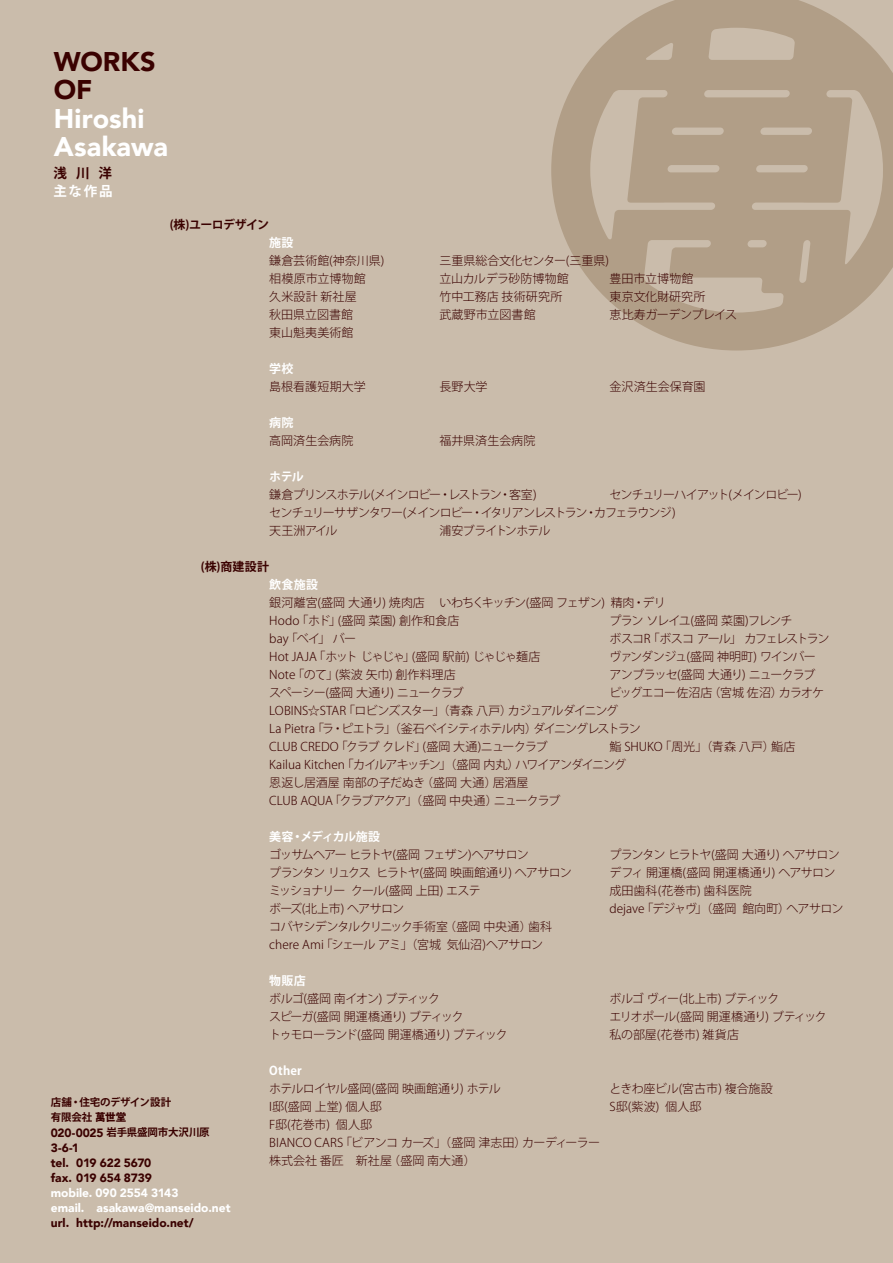
<style>
.page{position:relative;width:893px;height:1263px;background:#cabcab}
.page>*{position:absolute;margin:0;border:0;box-sizing:border-box;transform-origin:0 0}
.t1{font:900 27px/28.5px "Avenir";letter-spacing:.005em;color:#fff}
.t2{font:900 27px/28.5px "Avenir";color:#3a0100}
.t3{font:700 13.5px "Koz Go Pro";color:#fff}
.t4{font:700 13.5px "Koz Go Pro";color:#3a0100}
.t5{font:300 12px/18px "Koz Go Pro";letter-spacing:-.04em;color:#3a0100}
.t6{font:300 12px/18px "Koz Go Pro";letter-spacing:-.005em;color:#3a0100}
.t7{font:300 12px/18px "Koz Go Pro";letter-spacing:-.06em;color:#3a0100}
.t8{font:300 12px/18px "Koz Go Pro";letter-spacing:-.015em;color:#3a0100}
.t9{font:300 12px "Koz Go Pro";letter-spacing:-.085em;color:#3a0100}
.t10{font:300 12px/18px "Koz Go Pro";letter-spacing:-.09em;color:#3a0100}
.t11{font:300 12px "Koz Go Pro";letter-spacing:-.08em;color:#3a0100}
.t12{font:900 12px/15px "Avenir";color:#3a0100}
.t13{font:300 12px "Koz Go Pro";letter-spacing:.005em;color:#3a0100}
.t14{font:900 12px/15px "Avenir";color:#fff}
.t15{font:300 12px "Koz Go Pro";color:#3a0100}
.t16{font:300 12px "Koz Go Pro";letter-spacing:-.075em;color:#3a0100}
.t17{font:700 12px "Koz Go Pro";letter-spacing:.015em;color:#fff}
.t18{font:300 12px "Koz Go Pro";letter-spacing:-.1em;color:#3a0100}
.t19{font:300 12px "Koz Go Pro";letter-spacing:-.07em;color:#3a0100}
.t20{font:300 12px "Koz Go Pro";letter-spacing:-.105em;color:#3a0100}
.t21{font:300 12px "Koz Go Pro";letter-spacing:-.01em;color:#3a0100}
.t22{font:700 12px "Koz Go Pro";letter-spacing:-.065em;color:#3a0100}
.t23{font:700 12px "Koz Go Pro";letter-spacing:-.06em;color:#fff}
.t24{font:300 12px "Koz Go Pro";letter-spacing:.01em;color:#3a0100}
.t25{font:300 12px "Koz Go Pro";letter-spacing:.015em;color:#3a0100}
.t26{font:700 12px "Koz Go Pro";letter-spacing:-.03em;color:#3a0100}
.t27{font:700 10.5px/15px "Koz Go Pro";letter-spacing:-.015em;color:#3a0100}
.s1{font-weight:800}
.s2{font-family:"Avenir";font-weight:900;font-size:12px}
</style>
<div class="page">
<svg style="left:551px;top:0;width:342px;height:350px;fill:#b19e87"></svg>
<h1 class="t2" style="left:54px;top:47px;width:103px">WORKS<br>OF</h1>
<h1 class="t1" style="left:54px;top:104px;width:116px">Hiroshi<br>Asakawa</h1>
<p class="t4" style="left:54px;top:164px;width:60px">浅川洋</p>
<p class="t3" style="left:54px;top:182px;width:61px">主な作品</p>
<p class="t22" style="left:170px;top:217px;width:101px">(株)ユーロデザイン</p>
<p class="t17" style="left:269px;top:235px;width:26px">施設</p>
<p class="t13" style="left:269px;top:253px;width:117px">鎌倉芸術館(神奈川県)</p>
<p class="t5" style="left:439px;top:252px;width:171px">三重県総合文化センター(三重県)</p>
<p class="t24" style="left:269px;top:271px;width:98px">相模原市立博物館</p>
<p class="t8" style="left:439px;top:270px;width:131px">立山カルデラ砂防博物館</p>
<p class="t15" style="left:609px;top:271px;width:86px">豊田市立博物館</p>
<p class="t5" style="left:269px;top:288px;width:89px">久米設計 新社屋</p>
<p class="t13" style="left:439px;top:289px;width:124px">竹中工務店 技術研究所</p>
<p class="t25" style="left:609px;top:289px;width:97px">東京文化財研究所</p>
<p class="t6" style="left:269px;top:306px;width:86px">秋田県立図書館</p>
<p class="t6" style="left:439px;top:306px;width:98px">武蔵野市立図書館</p>
<p class="t5" style="left:609px;top:306px;width:129px">恵比寿ガーデンプレイス</p>
<p class="t13" style="left:269px;top:325px;width:86px">東山魁夷美術館</p>
<p class="t17" style="left:269px;top:361px;width:26px">学校</p>
<p class="t15" style="left:269px;top:379px;width:98px">島根看護短期大学</p>
<p class="t5" style="left:439px;top:378px;width:50px">長野大学</p>
<p class="t13" style="left:609px;top:379px;width:98px">金沢済生会保育園</p>
<p class="t17" style="left:269px;top:415px;width:26px">病院</p>
<p class="t15" style="left:269px;top:433px;width:86px">高岡済生会病院</p>
<p class="t15" style="left:439px;top:433px;width:98px">福井県済生会病院</p>
<p class="t17" style="left:269px;top:469px;width:36px">ホテル</p>
<p class="t9" style="left:269px;top:487px;width:269px">鎌倉プリンスホテル(メインロビー・レストラン・客室)</p>
<p class="t10" style="left:269px;top:486px;width:534px;text-indent:340px">センチュリーハイアット(メインロビー)センチュリーサザンタワー(メインロビー・イタリアンレストラン・カフェラウンジ)<br>天王洲アイル</p>
<p class="t16" style="left:439px;top:523px;width:113px">浦安ブライトンホテル</p>
<p class="t26" style="left:201px;top:559px;width:70px">(株)商建設計</p>
<p class="t17" style="left:269px;top:577px;width:50px">飲食施設</p>
<p class="t6" style="left:269px;top:594px;width:398px">銀河離宮(盛岡 大通り) 焼肉店 いわちくキッチン(盛岡 フェザン) 精肉・デリ<br>Hodo「ホド」(盛岡 菜園) 創作和食店</p>
<p class="t9" style="left:609px;top:613px;width:184px">プラン ソレイユ(盛岡 菜園)フレンチ</p>
<p class="t27" style="left:51px;top:1095px;width:161px">店舗・住宅のデザイン設計<br>有限会社<span class="s1">萬世堂<br></span><span class="s2">020-0025</span> 岩手県盛岡市大沢川原</p>
<p class="t12" style="left:51px;top:1140px;width:103px">3-6-1<br>tel. 019 622 5670 fax. 019 654 8739</p>
<p class="t14" style="left:51px;top:1185px;width:181px">mobile. 090 2554 3143<br>email. asakawa@manseido.net</p>
<p class="t12" style="left:51px;top:1215px;width:145px">url. http://manseido.net/</p>
<p class="t5" style="left:269px;top:630px;width:88px">bay「ベイ」 バー</p>
<p class="t18" style="left:609px;top:631px;width:222px">ボスコR「ボスコ アール」 カフェレストラン</p>
<p class="t5" style="left:269px;top:648px;width:273px">Hot JAJA「ホット じゃじゃ」(盛岡 駅前) じゃじゃ麺店</p>
<p class="t10" style="left:609px;top:648px;width:208px">ヴァンダンジュ(盛岡 神明町) ワインバー</p>
<p class="t13" style="left:269px;top:667px;width:188px">Note「のて」(紫波 矢巾) 創作料理店</p>
<p class="t7" style="left:609px;top:666px;width:207px">アンブラッセ(盛岡 大通り) ニュークラブ</p>
<p class="t19" style="left:269px;top:685px;width:196px">スペーシー(盛岡 大通り) ニュークラブ</p>
<p class="t7" style="left:269px;top:684px;width:556px;text-indent:340px">ビッグエコー佐沼店（宮城 佐沼）カラオケLOBINS☆STAR「ロビンズスター」（青森 八戸）カジュアルダイニング<br>La Pietra「ラ・ピエトラ」（釜石ベイシティホテル内）ダイニングレストラン<br>CLUB CREDO「クラブ クレド」(盛岡 大通)ニュークラブ</p>
<p class="t8" style="left:269px;top:738px;width:528px;text-indent:340px">鮨 SHUKO「周光」（青森 八戸）鮨店<br>Kailua Kitchen「カイルアキッチン」（盛岡 内丸）ハワイアンダイニング<br>恩返し居酒屋 南部の子だぬき（盛岡 大通）居酒屋<br>CLUB AQUA「クラブアクア」（盛岡 中央通）ニュークラブ</p>
<p class="t23" style="left:269px;top:829px;width:112px">美容・メディカル施設</p>
<p class="t11" style="left:269px;top:847px;width:261px">ゴッサムヘアー ヒラトヤ(盛岡 フェザン)ヘアサロン</p>
<p class="t11" style="left:609px;top:847px;width:232px">プランタン ヒラトヤ(盛岡 大通り) ヘアサロン</p>
<p class="t9" style="left:269px;top:865px;width:304px">プランタン リュクス ヒラトヤ(盛岡 映画館通り) ヘアサロン</p>
<p class="t6" style="left:609px;top:864px;width:227px">デフィ 開運橋(盛岡 開運橋通り) ヘアサロン</p>
<p class="t9" style="left:269px;top:883px;width:213px">ミッショナリー クール(盛岡 上田) エステ</p>
<p class="t15" style="left:609px;top:883px;width:144px">成田歯科(花巻市) 歯科医院</p>
<p class="t7" style="left:269px;top:900px;width:136px">ボーズ(北上市) ヘアサロン</p>
<p class="t6" style="left:609px;top:900px;width:236px">dejave「デジャヴ」（盛岡 館向町）ヘアサロン</p>
<p class="t5" style="left:269px;top:918px;width:284px">コバヤシデンタルクリニック手術室（盛岡 中央通）歯科chere Ami「シェール アミ」（宮城 気仙沼)ヘアサロン</p>
<p class="t17" style="left:269px;top:973px;width:38px">物販店</p>
<p class="t10" style="left:269px;top:990px;width:172px">ボルゴ(盛岡 南イオン) ブティック</p>
<p class="t20" style="left:609px;top:991px;width:171px">ボルゴ ヴィー(北上市) ブティック</p>
<p class="t9" style="left:269px;top:1009px;width:196px">スピーガ(盛岡 開運橋通り) ブティック</p>
<p class="t11" style="left:609px;top:1009px;width:219px">エリオポール(盛岡 開運橋通り) ブティック</p>
<p class="t16" style="left:269px;top:1027px;width:240px">トゥモローランド(盛岡 開運橋通り) ブティック</p>
<p class="t21" style="left:609px;top:1027px;width:131px">私の部屋(花巻市) 雑貨店</p>
<p class="t17" style="left:269px;top:1063px;width:34px">Other</p>
<p class="t5" style="left:269px;top:1080px;width:233px">ホテルロイヤル盛岡(盛岡 映画館通り) ホテル</p>
<p class="t5" style="left:609px;top:1080px;width:165px">ときわ座ビル(宮古市) 複合施設</p>
<p class="t5" style="left:269px;top:1098px;width:114px">I邸(盛岡 上堂) 個人邸</p>
<p class="t5" style="left:609px;top:1098px;width:93px">S邸(紫波) 個人邸</p>
<p class="t6" style="left:269px;top:1116px;width:332px">F邸(花巻市) 個人邸<br>BIANCO CARS「ビアンコ カーズ」（盛岡 津志田）カーディーラー株式会社 番匠　新社屋（盛岡 南大通）</p>
</div>
